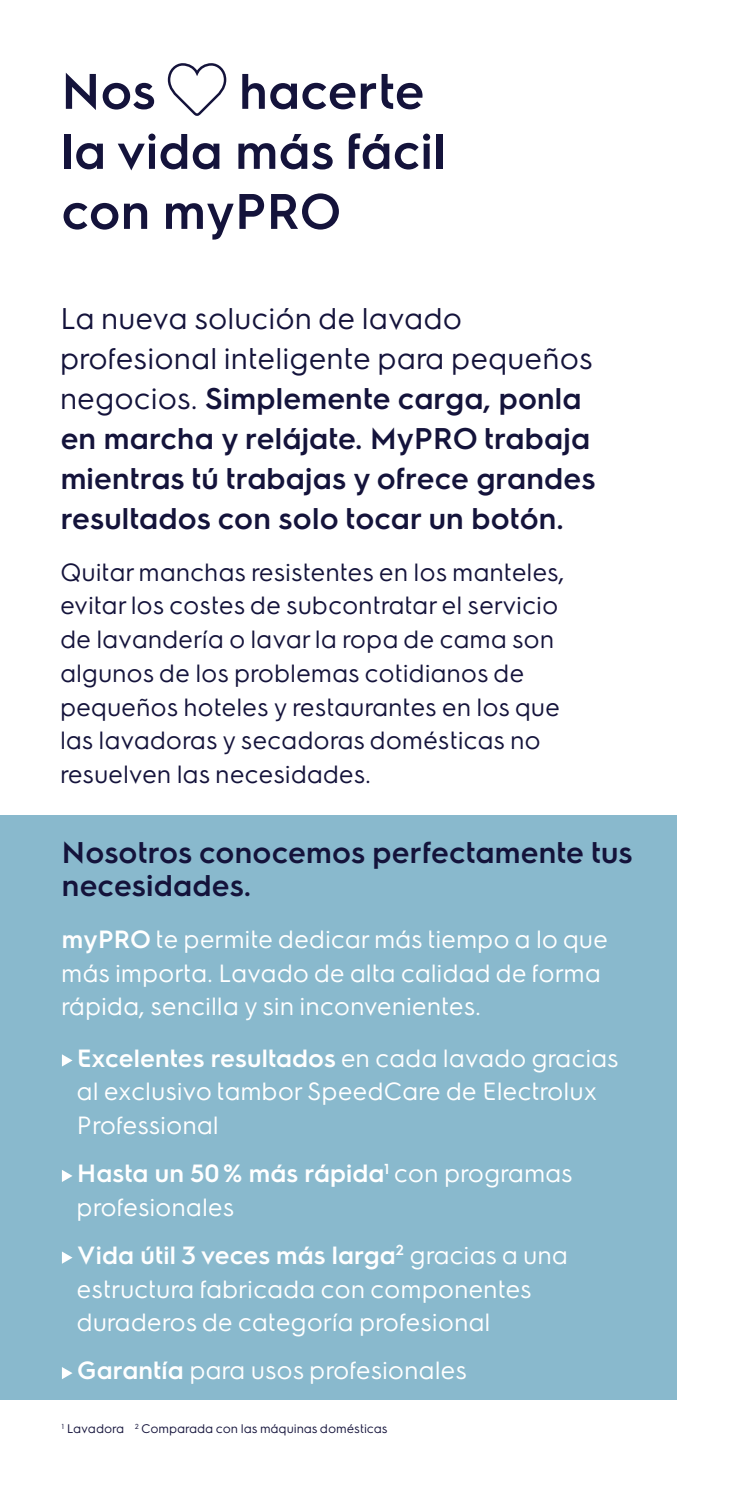
<style>
.page{position:relative;width:738px;height:1489px;background:#fff}
.page>*{position:absolute;margin:0;border:0;box-sizing:border-box;transform-origin:0 0}
.t1{font:600 50px/60px "Electrolux Sans";letter-spacing:.005em;color:#14133b}
.t2{font:600 30px/40px "Electrolux Sans";letter-spacing:.005em;color:#14133b}
.t3{font:25px/33.8px "Electrolux Sans";letter-spacing:.005em;color:#fff}
.t4{font:25px/33.8px "Electrolux Sans";letter-spacing:.005em;color:#14133b}
.t5{font:12.5px "Electrolux Sans";letter-spacing:.005em;color:#14133b}
.s1{font-weight:400}
.s2{font-weight:600}
</style>
<div class="page">
<div style="left:0;top:815px;width:676px;height:584px;background:#89b9cd"></div>
<svg style="left:167px;top:63px;width:60px;height:53px"></svg>
<svg style="left:62px;top:1054px;width:10px;height:12px"></svg>
<svg style="left:62px;top:1170px;width:10px;height:11px"></svg>
<svg style="left:62px;top:1251px;width:10px;height:12px"></svg>
<svg style="left:62px;top:1367px;width:10px;height:12px"></svg>
<h1 class="t1" style="left:61px;top:58px;width:96px">Nos</h1>
<h1 class="t1" style="left:61px;top:58px;width:385px;text-indent:177px">hacerte la vida más fácil con myPRO</h1>
<p class="t2" style="left:61px;top:296px;width:536px"><span class="s1">La nueva solución de lavado profesional inteligente para pequeños negocios.</span> Simplemente carga, ponla en marcha y relájate. MyPRO trabaja mientras tú trabajas y ofrece grandes resultados con solo tocar un botón.</p>
<p class="t4" style="left:61px;top:553px;width:505px">Quitar manchas resistentes en los manteles, evitar los costes de subcontratar el servicio de lavandería o lavar la ropa de cama son algunos de los problemas cotidianos de pequeños hoteles y restaurantes en los que las lavadoras y secadoras domésticas no resuelven las necesidades.</p>
<p class="t2" style="left:62px;top:833px;width:571px;line-height:33.8px">Nosotros conocemos perfectamente tus necesidades.</p>
<p class="t3" style="left:62px;top:920px;width:547px"><span class="s2">myPRO</span> te permite dedicar más tiempo a lo que más importa. Lavado de alta calidad de forma rápida, sencilla y sin inconvenientes.</p>
<p class="t3" style="left:77px;top:1039px;width:543px"><span class="s2">Excelentes resultados</span> en cada lavado gracias al exclusivo tambor SpeedCare de Electrolux<br>Professional</p>
<p class="t3" style="left:77px;top:1154px;width:497px"><span class="s2">Hasta un 50% más rápida</span><sup>1</sup> con programas profesionales</p>
<p class="t3" style="left:77px;top:1236px;width:492px"><span class="s2">Vida útil 3 veces más larga</span><sup>2</sup> gracias a una estructura fabricada con componentes duraderos de categoría profesional</p>
<p class="t3" style="left:77px;top:1351px;width:391px"><span class="s2">Garantía</span> para usos profesionales</p>
<p class="t5" style="left:62px;top:1419px;width:327px"><sup>1</sup> Lavadora <sup>2</sup> Comparada con las máquinas domésticas</p>
</div>
